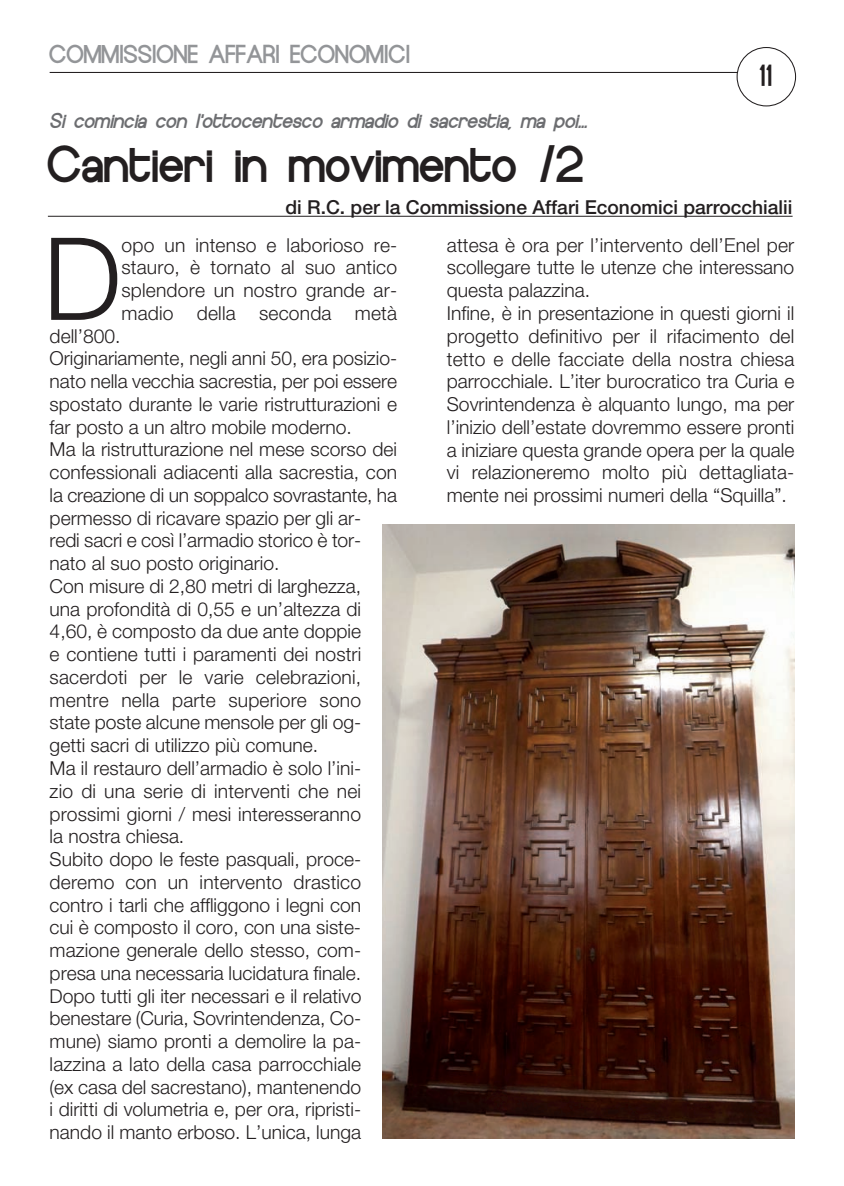
<style>
.page{position:relative;width:844px;height:1186px;background:#fff}
.page>*{position:absolute;margin:0;border:0;box-sizing:border-box;transform-origin:0 0}
.t1{font:300 114.8px "Helvetica Neue";color:#231f20}
.t2{font:42px "Europe Underground";color:#231f20}
.t3{font:24.5px "Europe Underground";color:#231f20}
.t4{font:21px "Europe Underground";color:#939598}
.t5{font:300 19.25px/22.8px "Helvetica Neue";color:#231f20}
.t6{font:500 19.25px "Helvetica Neue";color:#231f20}
.t7{font:italic 17.5px "Europe Underground";color:#6c6d70}
</style>
<div class="page">
<hr style="left:50px;top:72px;width:715px;height:1px;background:#231f20">
<svg style="left:736px;top:47px;width:59px;height:59px"></svg>
<hr style="left:48px;top:216px;width:744px;height:1px;background:#231f20">
<img style="left:382px;top:525px;width:412px;height:614px">
<p class="t4" style="left:50px;top:46px;width:362px">COMMISSIONE AFFARI ECONOMICI</p>
<p class="t7" style="left:50px;top:114px;width:543px">Si comincia con l’ottocentesco armadio di sacrestia, ma poi...</p>
<h2 class="t2" style="left:48px;top:148px;width:538px">Cantieri in movimento /2</h2>
<p class="t3" style="left:759px;top:66px;width:14px">11</p>
<p class="t6" style="left:285px;top:200px;width:508px">di R.C. per la Commissione Affari Economici parrocchialii</p>
<h1 class="t1" style="left:43px;top:238px;width:80px">D</h1>
<p class="t5" style="left:121px;top:235px;width:277px;text-align:justify">opo un intenso e laborioso re&shy;stauro, è tornato al suo antico splendore un nostro grande ar&shy;madio della seconda metà</p>
<p class="t5" style="left:50px;top:326px;width:349px">dell’800.<br>Originariamente, negli anni 50, era posizio&shy;nato nella vecchia sacrestia, per poi essere spostato durante le varie ristrutturazioni e far posto a un altro mobile moderno.<br>Ma la ristrutturazione nel mese scorso dei confessionali adiacenti alla sacrestia, con la creazione di un soppalco sovrastante, ha permesso di ricavare spazio per gli ar-<br>redi sacri e così l’armadio storico è tor&shy;nato al suo posto originario.<br>Con misure di 2,80 metri di larghezza,<br>una profondità di 0,55 e un’altezza di 4,60, è composto da due ante doppie<br>e contiene tutti i paramenti dei nostri sacerdoti per le varie celebrazioni, mentre nella parte superiore sono state poste alcune mensole per gli og&shy;getti sacri di utilizzo più comune.<br>Ma il restauro dell’armadio è solo l’ini-<br>zio di una serie di interventi che nei prossimi giorni / mesi interesseranno<br>la nostra chiesa.<br>Subito dopo le feste pasquali, proce&shy;deremo con un intervento drastico contro i tarli che affliggono i legni con<br>cui è composto il coro, con una siste&shy;mazione generale dello stesso, com&shy;presa una necessaria lucidatura finale.<br>Dopo tutti gli iter necessari e il relativo benestare (Curia, Sovrintendenza, Co&shy;mune) siamo pronti a demolire la pa&shy;lazzina a lato della casa parrocchiale<br>(ex casa del sacrestano), mantenendo<br>i diritti di volumetria e, per ora, ripristi&shy;nando il manto erboso. L’unica, lunga</p>
<p class="t5" style="left:446px;top:235px;width:349px">attesa è ora per l’intervento dell’Enel per scollegare tutte le utenze che interessano questa palazzina.<br>Infine, è in presentazione in questi giorni il progetto definitivo per il rifacimento del tetto e delle facciate della nostra chiesa parrocchiale. L’iter burocratico tra Curia e Sovrintendenza è alquanto lungo, ma per l’inizio dell’estate dovremmo essere pronti a iniziare questa grande opera per la quale vi relazioneremo molto più dettagliata&shy;mente nei prossimi numeri della “Squilla”.</p>
</div>
